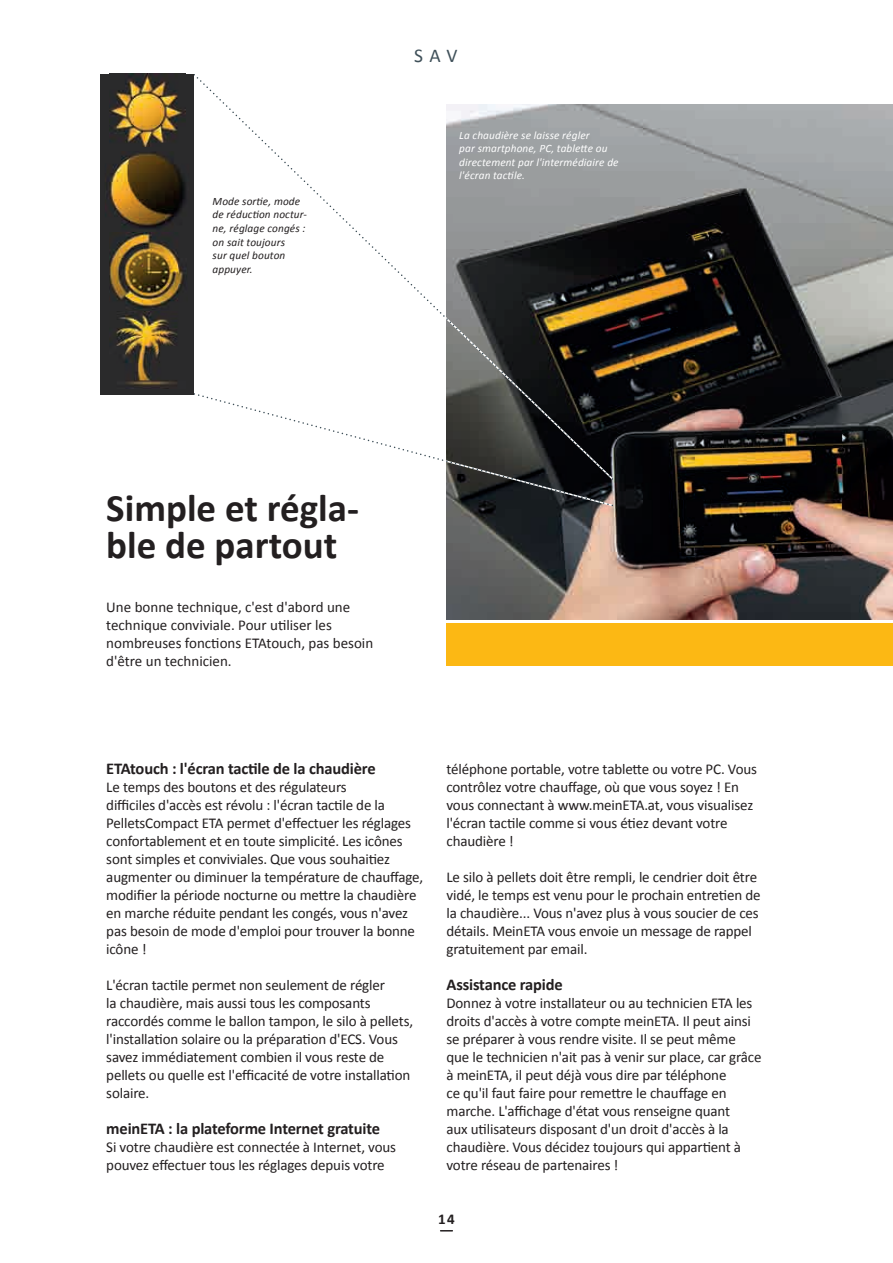
<style>
.page{position:relative;width:893px;height:1263px;background:#fff}
.page>*{position:absolute;margin:0;border:0;box-sizing:border-box;transform-origin:0 0}
.t1{font:700 39px/37.5px "Calibri";color:#231f20}
.t2{font:19.5px "Calibri";color:#3f5059}
.t3{font:700 16.5px "Calibri";letter-spacing:-.01em;color:#231f20}
.t4{font:15px/18px "Calibri";letter-spacing:-.01em;color:#231f20}
.t5{font:700 15px "Calibri";color:#231f20}
.t6{font:italic 11.25px/13.5px "Calibri";letter-spacing:.01em;color:#fff}
.t7{font:italic 11.25px/13.5px "Calibri";letter-spacing:.01em;color:#231f20}
</style>
<div class="page">
<svg style="left:440px;top:1230px;width:13px;height:1px"></svg>
<div style="left:446px;top:623px;width:447px;height:43px;background:#fcb814"></div>
<img style="left:446px;top:104px;width:447px;height:515px">
<svg style="left:446px;top:480px;width:167px;height:26px;background:#26292b"></svg>
<svg style="left:193px;top:74px;width:420px;height:406px"></svg>
<div style="left:100px;top:74px;width:93px;height:321px;background:#2a2a2b"></div>
<img style="left:109px;top:74px;width:77px;height:73px">
<img style="left:109px;top:152px;width:77px;height:77px">
<img style="left:109px;top:233px;width:76px;height:77px">
<img style="left:116px;top:312px;width:61px;height:74px">
<h2 class="t2" style="left:414px;top:43px;width:45px">SAV</h2>
<p class="t7" style="left:213px;top:194px;width:96px">Mode sortie, mode de réduction noctur&shy;ne, réglage congés : on sait toujours<br>sur quel bouton appuyer.</p>
<p class="t6" style="left:459px;top:128px;width:161px">La chaudière se laisse régler<br>par smartphone, PC, tablette ou directement par l'intermédiaire de l'écran tactile.</p>
<h1 class="t1" style="left:106px;top:489px;width:254px">Simple et régla&shy;ble de partout</h1>
<p class="t4" style="left:106px;top:598px;width:268px">Une bonne technique, c'est d'abord une technique conviviale. Pour utiliser les nombreuses fonctions ETAtouch, pas besoin d'être un technicien.</p>
<p class="t3" style="left:106px;top:758px;width:271px">ETAtouch : l'écran tactile de la chaudière</p>
<p class="t4" style="left:106px;top:778px;width:319px">Le temps des boutons et des régulateurs<br>difficiles d'accès est révolu : l'écran tactile de la PelletsCompact ETA permet d'effectuer les réglages confortablement et en toute simplicité. Les icônes sont simples et conviviales. Que vous souhaitiez augmenter ou diminuer la température de chauffage, modifier la période nocturne ou mettre la chaudière en marche réduite pendant les congés, vous n'avez pas besoin de mode d'emploi pour trouver la bonne icône !</p>
<p class="t4" style="left:106px;top:976px;width:308px">L'écran tactile permet non seulement de régler<br>la chaudière, mais aussi tous les composants raccordés comme le ballon tampon, le silo à pellets, l'installation solaire ou la préparation d'ECS. Vous savez immédiatement combien il vous reste de pellets ou quelle est l'efficacité de votre installation solaire.</p>
<p class="t3" style="left:106px;top:1118px;width:275px">meinETA : la plateforme Internet gratuite</p>
<p class="t4" style="left:106px;top:1138px;width:291px">Si votre chaudière est connectée à Internet, vous pouvez effectuer tous les réglages depuis votre</p>
<p class="t4" style="left:446px;top:760px;width:312px">téléphone portable, votre tablette ou votre PC. Vous contrôlez votre chauffage, où que vous soyez ! En vous connectant à www.meinETA.at, vous visualisez l'écran tactile comme si vous étiez devant votre chaudière !</p>
<p class="t4" style="left:446px;top:868px;width:316px">Le silo à pellets doit être rempli, le cendrier doit être vidé, le temps est venu pour le prochain entretien de la chaudière... Vous n'avez plus à vous soucier de ces détails. MeinETA vous envoie un message de rappel gratuitement par email.</p>
<p class="t3" style="left:446px;top:974px;width:118px">Assistance rapide</p>
<p class="t4" style="left:446px;top:994px;width:316px">Donnez à votre installateur ou au technicien ETA les droits d'accès à votre compte meinETA. Il peut ainsi se préparer à vous rendre visite. Il se peut même que le technicien n'ait pas à venir sur place, car grâce à meinETA, il peut déjà vous dire par téléphone<br>ce qu'il faut faire pour remettre le chauffage en marche. L'affichage d'état vous renseigne quant<br>aux utilisateurs disposant d'un droit d'accès à la chaudière. Vous décidez toujours qui appartient à votre réseau de partenaires !</p>
<p class="t5" style="left:438px;top:1209px;width:18px">14</p>
</div>
